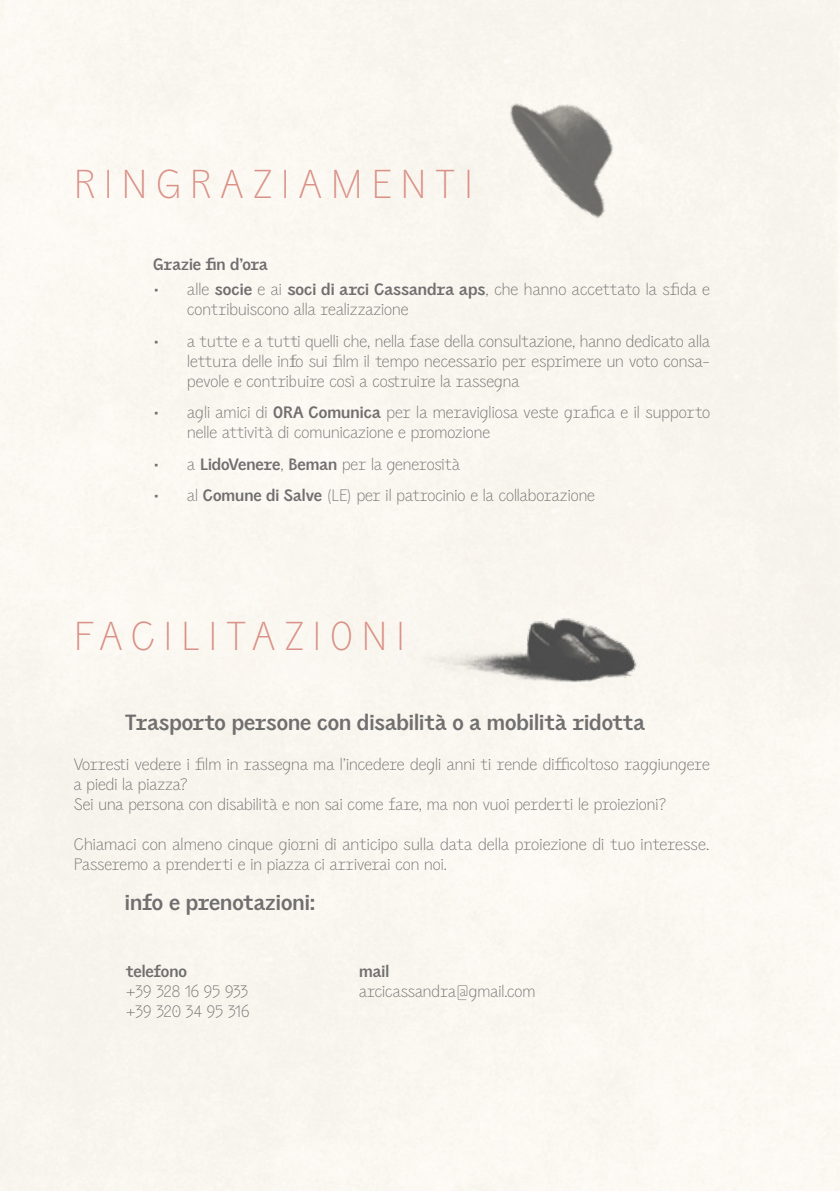
<style>
.page{position:relative;width:840px;height:1191px;background:#fff}
.page>*{position:absolute;margin:0;border:0;box-sizing:border-box;transform-origin:0 0}
.t1{font:200 44px "PP Air";letter-spacing:.2em;color:#da9187}
.t2{font:600 24px "PP Air";color:#706f6f}
.t3{font:200 18px/20px "PP Air";color:#706f6f}
.t4{font:600 18px "PP Air";color:#706f6f}
.s1{font-weight:600}
</style>
<div class="page">
<img style="left:426px;top:8px;width:270px;height:264px">
<img style="left:390px;top:613px;width:251px;height:90px">
<h1 class="t1" style="left:74px;top:161px;width:400px">RINGRAZIAMENTI</h1>
<p class="t4" style="left:153px;top:254px;width:116px">Grazie fin d’ora</p>
<p class="t3" style="left:187px;top:280px;width:524px;text-indent:-34px">• alle <span class="s1">socie</span> e ai <span class="s1">soci di arci Cassandra aps</span>, che hanno accettato la sfida e contribuiscono alla realizzazione</p>
<p class="t3" style="left:187px;top:331px;width:524px;text-align:justify;text-indent:-34px">• a tutte e a tutti quelli che, nella fase della consultazione, hanno dedicato alla lettura delle info sui film il tempo necessario per esprimere un voto consa&shy;pevole e contribuire così a costruire la rassegna</p>
<p class="t3" style="left:187px;top:403px;width:524px;text-indent:-34px">• agli amici di <span class="s1">ORA Comunica</span> per la meravigliosa veste grafica e il supporto nelle attività di comunicazione e promozione</p>
<p class="t3" style="left:153px;top:454px;width:308px">• a <span class="s1">LidoVenere</span>, <span class="s1">Beman</span> per la generosità</p>
<p class="t3" style="left:153px;top:485px;width:443px">• al <span class="s1">Comune di Salve</span> (LE) per il patrocinio e la collaborazione</p>
<h1 class="t1" style="left:74px;top:612px;width:333px">FACILITAZIONI</h1>
<h2 class="t2" style="left:125px;top:708px;width:521px">Trasporto persone con disabilità o a mobilità ridotta</h2>
<p class="t3" style="left:74px;top:754px;width:637px">Vorresti vedere i film in rassegna ma l’incedere degli anni ti rende difficoltoso raggiungere a piedi la piazza?<br>Sei una persona con disabilità e non sai come fare, ma non vuoi perderti le proiezioni?</p>
<p class="t3" style="left:74px;top:834px;width:636px">Chiamaci con almeno cinque giorni di anticipo sulla data della proiezione di tuo interesse.<br>Passeremo a prenderti e in piazza ci arriverai con noi.</p>
<h2 class="t2" style="left:125px;top:888px;width:192px">info e prenotazioni:</h2>
<p class="t4" style="left:126px;top:961px;width:63px">telefono</p>
<p class="t3" style="left:126px;top:981px;width:125px">+39 328 16 95 933 +39 320 34 95 316</p>
<p class="t4" style="left:359px;top:961px;width:32px">mail</p>
<p class="t3" style="left:359px;top:981px;width:178px">arcicassandra@gmail.com</p>
</div>
